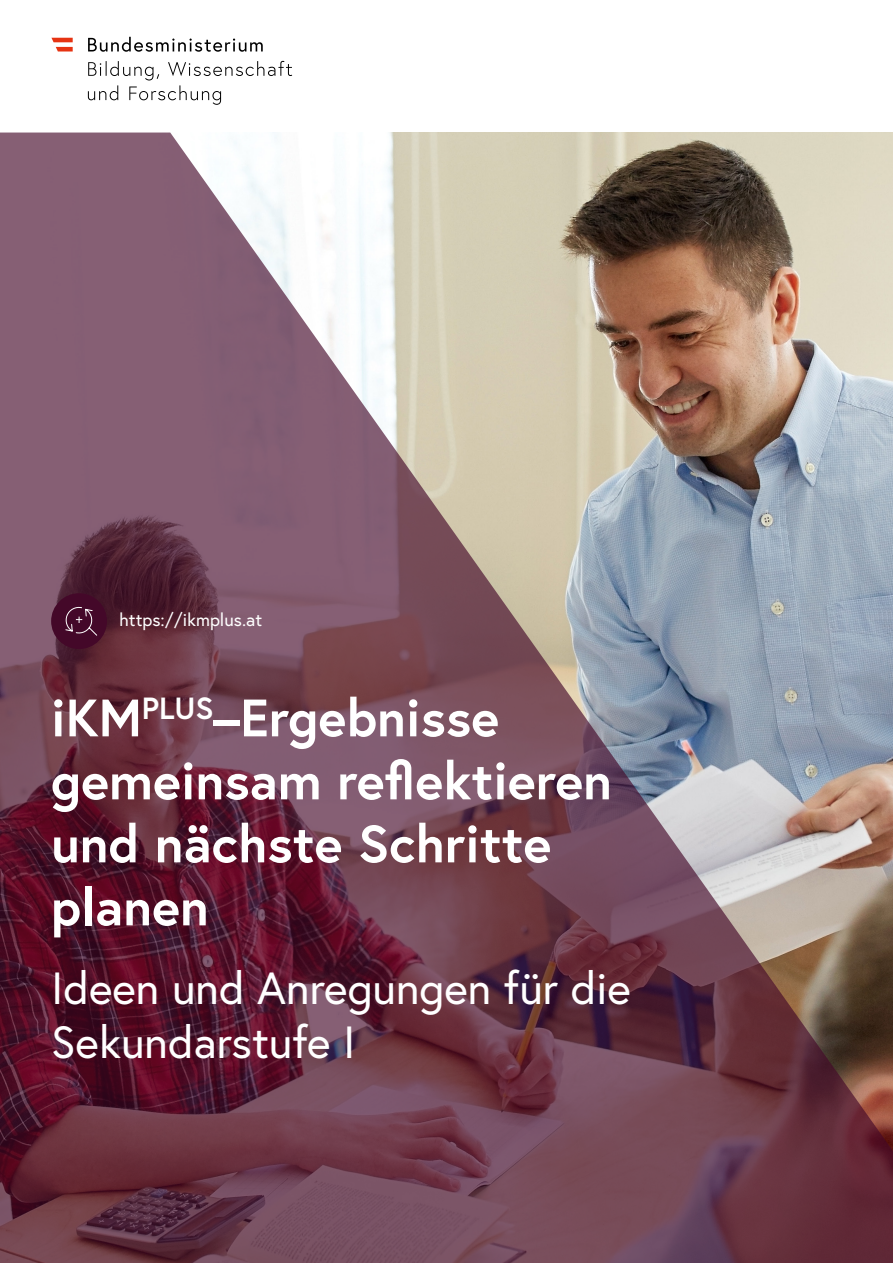
<style>
.page{position:relative;width:893px;height:1263px;background:#fff}
.page>*{position:absolute;margin:0;border:0;box-sizing:border-box;transform-origin:0 0}
._01_MainTitle_Cover{font:700 52.5px/63px "Europa Austria";color:#fff}
._01_MainTitle_Cover-2{font:45px/54px "Europa Austria";color:#fff}
.t1{font:18px "Europa Austria";color:#fff}
</style>
<div class="page">
<svg style="left:88px;top:61px;width:204px;height:44px"></svg>
<svg style="left:88px;top:37px;width:175px;height:15px"></svg>
<svg style="left:51px;top:38px;width:22px;height:14px"></svg>
<img style="left:0;top:133px;width:893px;height:1130px">
<div style="left:51px;top:593px;width:56px;height:56px;background:#440829;border-radius:50%"></div>
<svg style="left:65px;top:606px;width:33px;height:30px"></svg>
<p class="t1" style="left:119px;top:608px;width:144px">https://ikmplus.at</p>
<h1 class="_01_MainTitle_Cover" style="left:51px;top:685px;width:562px">iKM<sup>PLUS</sup>–Ergebnisse gemeinsam reflektieren und nächste Schritte planen</h1>
<h1 class="_01_MainTitle_Cover-2" style="left:51px;top:960px;width:581px">Ideen und Anregungen für die<br>Sekundarstufe I</h1>
</div>
